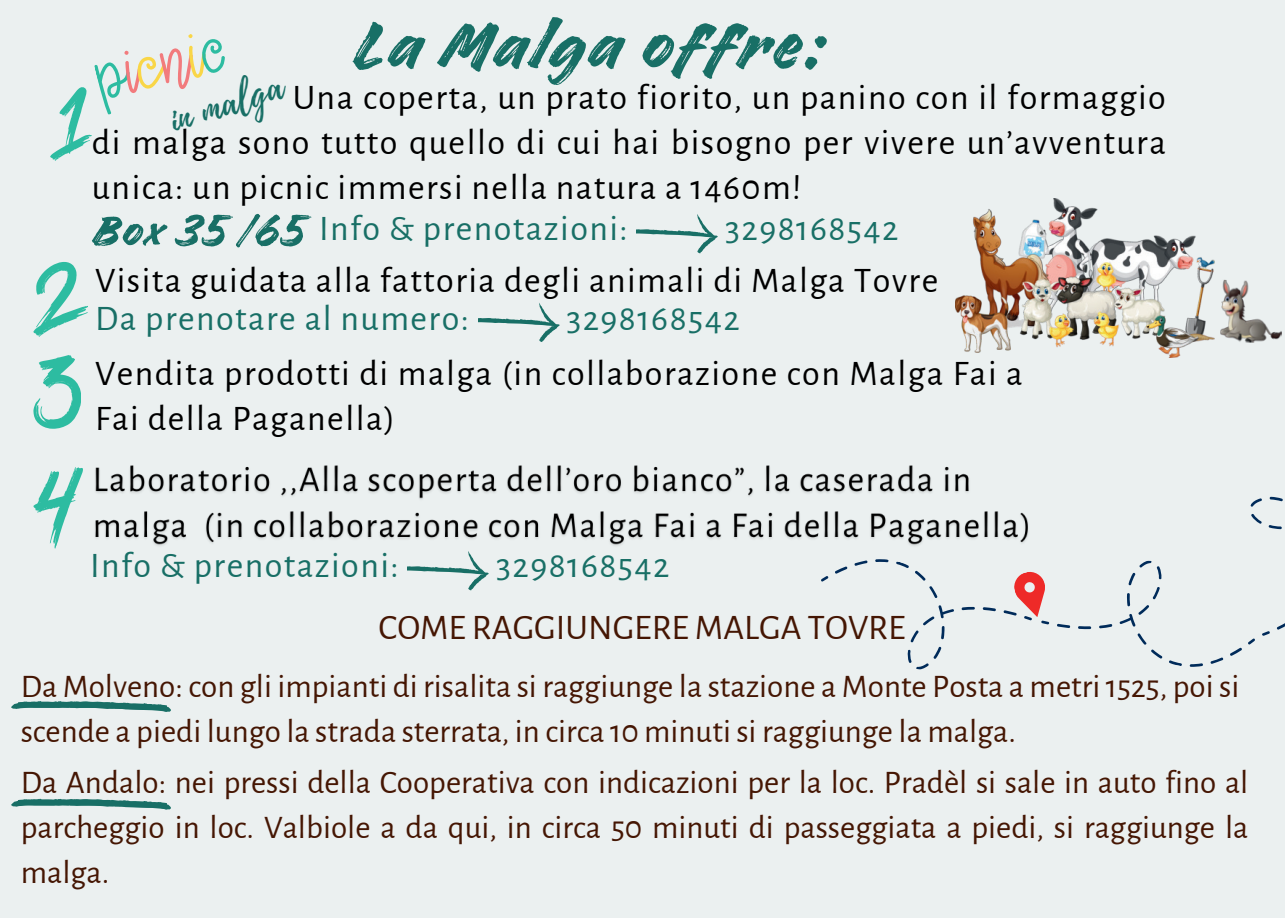
<style>
.page{position:relative;width:1285px;height:918px;background:#ebf0f0}
.page>*{position:absolute;margin:0;border:0;box-sizing:border-box;transform-origin:0 0}
.t1{font:78px "Handelson Two";letter-spacing:.04em;color:#186f66}
.t2{font:51px "Handelson Two";letter-spacing:.04em;color:#186f66}
.t3{font:38.7px "Playlist Script";color:#186f66}
.t4{font:36px/45px "Alegreya Sans";letter-spacing:.04em;color:#000;text-align:justify}
.t5{font:36px "Alegreya Sans";letter-spacing:.04em;color:#186f66}
.t6{font:36px "Alegreya Sans";color:#451603}
.t7{font:33px/45px "Alegreya Sans";color:#451603}
</style>
<div class="page">
<img style="left:956px;top:199px;width:258px;height:159px">
<img style="left:1220px;top:280px;width:62px;height:63px">
<svg style="left:50px;top:34px;width:175px;height:126px"></svg>
<svg style="left:33px;top:262px;width:54px;height:75px"></svg>
<svg style="left:478px;top:303px;width:82px;height:39px"></svg>
<svg style="left:33px;top:355px;width:48px;height:74px"></svg>
<svg style="left:33px;top:467px;width:50px;height:81px"></svg>
<img style="left:95px;top:465px;width:933px;height:81px">
<svg style="left:407px;top:551px;width:82px;height:39px"></svg>
<svg style="left:636px;top:214px;width:82px;height:39px"></svg>
<svg style="left:11px;top:701px;width:160px;height:11px"></svg>
<svg style="left:11px;top:798px;width:160px;height:12px"></svg>
<svg style="left:821px;top:576px;width:7px;height:6px"></svg>
<svg style="left:875px;top:559px;width:13px;height:3px"></svg>
<svg style="left:896px;top:561px;width:13px;height:7px"></svg>
<svg style="left:854px;top:560px;width:13px;height:6px"></svg>
<svg style="left:983px;top:607px;width:13px;height:4px"></svg>
<svg style="left:835px;top:567px;width:12px;height:7px"></svg>
<svg style="left:961px;top:607px;width:14px;height:3px"></svg>
<svg style="left:915px;top:571px;width:22px;height:27px"></svg>
<svg style="left:907px;top:605px;width:47px;height:65px"></svg>
<svg style="left:1248px;top:639px;width:7px;height:6px"></svg>
<svg style="left:1190px;top:663px;width:13px;height:4px"></svg>
<svg style="left:1169px;top:660px;width:13px;height:6px"></svg>
<svg style="left:1057px;top:624px;width:13px;height:4px"></svg>
<svg style="left:1210px;top:658px;width:13px;height:6px"></svg>
<svg style="left:1078px;top:626px;width:13px;height:3px"></svg>
<svg style="left:1230px;top:648px;width:12px;height:8px"></svg>
<svg style="left:1099px;top:624px;width:13px;height:4px"></svg>
<svg style="left:1137px;top:633px;width:25px;height:26px"></svg>
<svg style="left:1119px;top:560px;width:42px;height:67px"></svg>
<svg style="left:1003px;top:571px;width:46px;height:53px"></svg>
<svg style="left:1262px;top:631px;width:8px;height:5px"></svg>
<svg style="left:1269px;top:497px;width:14px;height:4px"></svg>
<svg style="left:1250px;top:498px;width:12px;height:9px"></svg>
<svg style="left:1277px;top:623px;width:8px;height:7px"></svg>
<svg style="left:1251px;top:514px;width:10px;height:10px"></svg>
<svg style="left:1268px;top:525px;width:14px;height:4px"></svg>
<h1 class="t1" style="left:351px;top:1px;width:473px">La Malga offre:</h1>
<p class="t3" style="left:163px;top:95px;width:118px;rotate:-18deg">in malga</p>
<p class="t4" style="left:92px;top:73px;width:1075px;text-indent:201px">Una coperta, un prato fiorito, un panino con il formaggio di malga sono tutto quello di cui hai bisogno per vivere un’avventura unica: un picnic immersi nella natura a 1460m!</p>
<h2 class="t2" style="left:92px;top:202px;width:212px">Box 35 /65</h2>
<p class="t5" style="left:319px;top:204px;width:310px">Info &amp; prenotazioni:</p>
<p class="t5" style="left:725px;top:204px;width:175px">3298168542</p>
<p class="t4" style="left:95px;top:256px;width:845px">Visita guidata alla fattoria degli animali di Malga Tovre</p>
<p class="t5" style="left:95px;top:293px;width:375px">Da prenotare al numero:</p>
<p class="t5" style="left:566px;top:293px;width:175px">3298168542</p>
<p class="t4" style="left:95px;top:349px;width:929px">Vendita prodotti di malga (in collaborazione con Malga Fai a<br>Fai della Paganella)</p>
<p class="t5" style="left:90px;top:541px;width:310px">Info &amp; prenotazioni:</p>
<p class="t5" style="left:496px;top:541px;width:175px">3298168542</p>
<p class="t6" style="left:379px;top:602px;width:528px">COME RAGGIUNGERE MALGA TOVRE</p>
<p class="t7" style="left:21px;top:662px;width:1220px">Da Molveno: con gli impianti di risalita si raggiunge la stazione a Monte Posta a metri 1525, poi si scende a piedi lungo la strada sterrata, in circa 10 minuti si raggiunge la malga.</p>
<p class="t7" style="left:21px;top:758px;width:1229px;text-align:justify">Da Andalo: nei pressi della Cooperativa con indicazioni per la loc. Pradèl si sale in auto fino al parcheggio in loc. Valbiole a da qui, in circa 50 minuti di passeggiata a piedi, si raggiunge la malga.</p>
</div>
